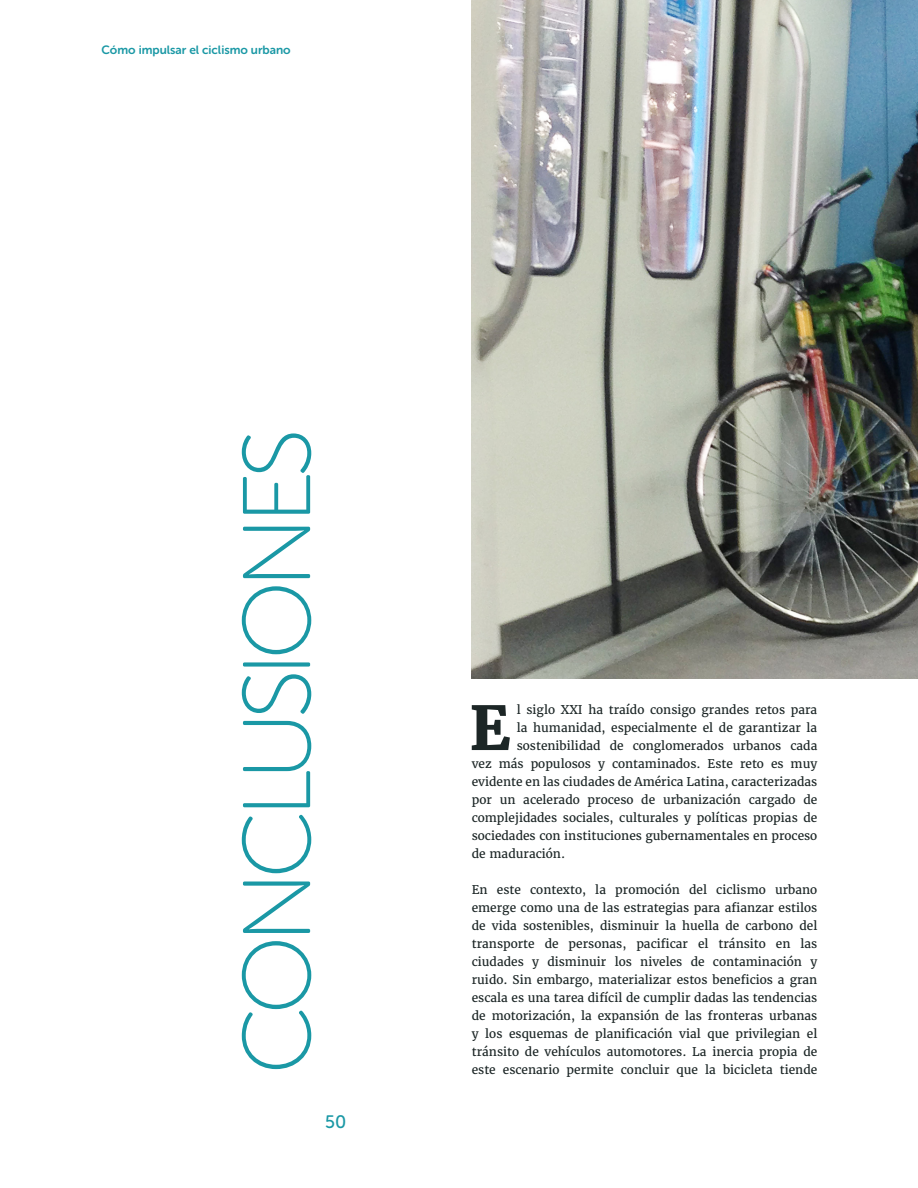
<style>
.page{position:relative;width:918px;height:1188px;background:#fff}
.page>*{position:absolute;margin:0;border:0;box-sizing:border-box;transform-origin:0 0}
.Titulos_Capitulos{font:96px "Museo Sans Rounded 100";letter-spacing:-.075em;color:#1a98a5}
.Parrafo_Drop{font:800 60.45px "Merriweather";color:#1c2626}
.t1{font:18px "Museo Sans Rounded 500";color:#1a98a5}
.Cuerpo{font:12px/18px "Merriweather";color:#1c2626;text-align:justify}
.Parrafo_Drop-2{font:12px "Merriweather";color:#1c2626}
.t2{font:12px "Museo Sans Rounded 700";color:#1a98a5}
</style>
<div class="page">
<img style="left:472px;top:0;width:446px;height:678px">
<p class="t2" style="left:102px;top:43px;width:191px">Cómo impulsar el ciclismo urbano</p>
<p class="Titulos_Capitulos" style="left:226px;top:1074px;width:647px;rotate:-90deg">CONCLUSIONES</p>
<h3 class="t1" style="left:325px;top:1112px;width:23px">50</h3>
<p class="Parrafo_Drop" style="left:469px;top:689px;width:43px">E</p>
<p class="Parrafo_Drop-2" style="left:517px;top:702px;width:302px">l siglo XXI ha traído consigo grandes retos para</p>
<p class="Parrafo_Drop-2" style="left:517px;top:720px;width:302px">la humanidad, especialmente el de garantizar la</p>
<p class="Parrafo_Drop-2" style="left:517px;top:738px;width:302px">sostenibilidad de conglomerados urbanos cada</p>
<p class="Parrafo_Drop-2" style="left:472px;top:756px;width:347px">vez más populosos y contaminados. Este reto es muy</p>
<p class="Parrafo_Drop-2" style="left:472px;top:774px;width:347px">evidente en las ciudades de América Latina, caracterizadas</p>
<p class="Parrafo_Drop-2" style="left:472px;top:792px;width:347px">por un acelerado proceso de urbanización cargado de</p>
<p class="Parrafo_Drop-2" style="left:472px;top:810px;width:347px">complejidades sociales, culturales y políticas propias de</p>
<p class="Parrafo_Drop-2" style="left:472px;top:828px;width:347px">sociedades con instituciones gubernamentales en proceso</p>
<p class="Parrafo_Drop-2" style="left:472px;top:846px;width:95px">de maduración.</p>
<p class="Cuerpo" style="left:472px;top:881px;width:347px">En este contexto, la promoción del ciclismo urbano emerge como una de las estrategias para afianzar estilos de vida sostenibles, disminuir la huella de carbono del transporte de personas, pacificar el tránsito en las ciudades y disminuir los niveles de contaminación y ruido. Sin embargo, materializar estos beneficios a gran escala es una tarea difícil de cumplir dadas las tendencias de motorización, la expansión de las fronteras urbanas y los esquemas de planificación vial que privilegian el tránsito de vehículos automotores. La inercia propia de</p>
<p class="Cuerpo" style="left:472px;top:1061px;width:347px">este escenario permite concluir que la bicicleta tiende</p>
</div>
